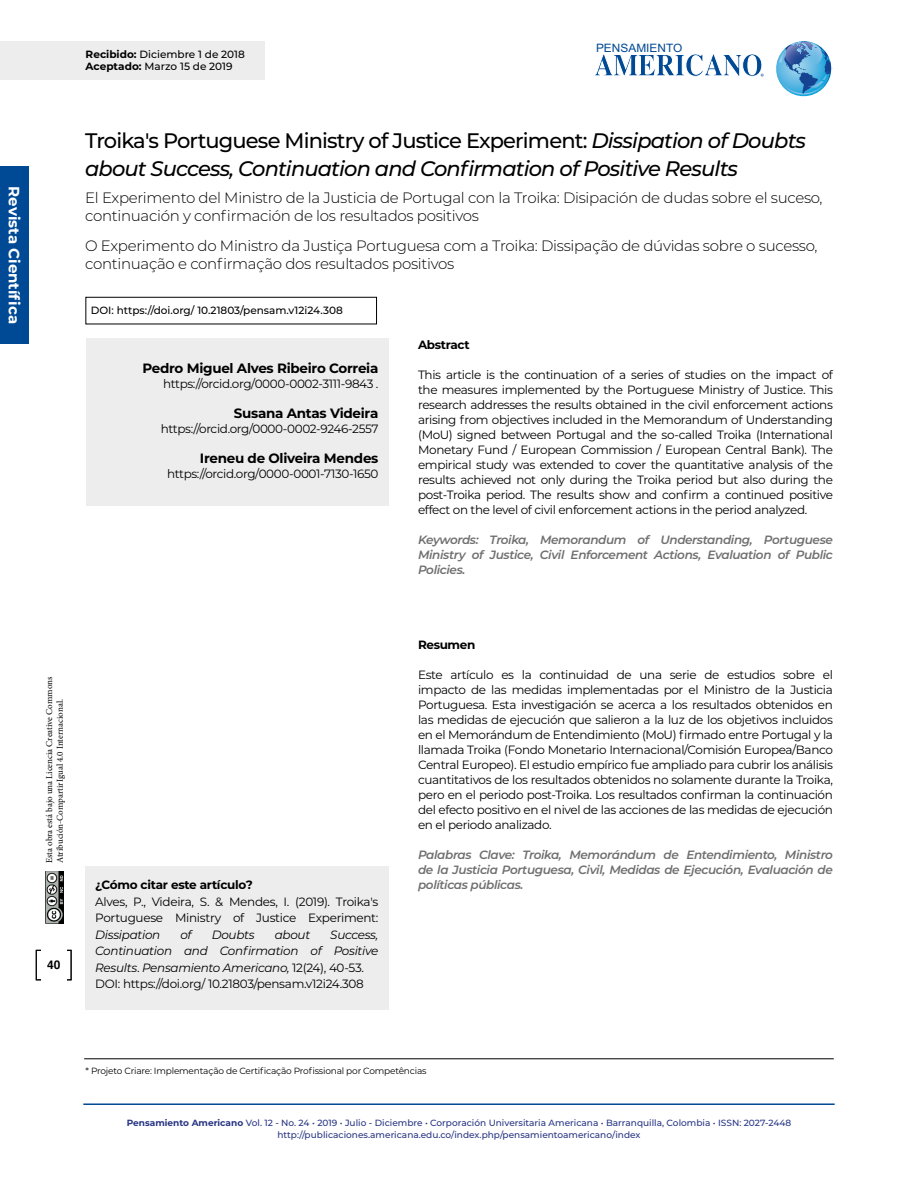
<style>
.page{position:relative;width:918px;height:1188px;background:#fff}
.page>*{position:absolute;margin:0;border:0;box-sizing:border-box;transform-origin:0 0}
.t1{font:italic 500 21px/28.5px "Montserrat";letter-spacing:-.04em;color:#000}
.t2{font:300 15px/18px "Montserrat";letter-spacing:-.02em;color:#000}
.t3{font:700 15px "Montserrat";color:#fff}
.t4{font:700 13.5px "Montserrat";letter-spacing:-.02em;color:#000}
.t5{font:12px/15px "Montserrat";letter-spacing:-.03em;color:#000;text-align:justify}
.t6{font:italic 600 12px/15px "Montserrat";letter-spacing:-.03em;color:#706f6f;text-align:justify}
.t7{font:italic 12px/16.5px "Montserrat";letter-spacing:-.025em;color:#000}
.t8{font:700 12px "Montserrat";letter-spacing:-.02em;color:#000}
.t9{font:700 12px "Helvetica";color:#000}
.t10{font:11.55px "Arial";color:#004994}
.t11{font:500 10.5px/12.6px "Montserrat";color:#000}
.t12{font:500 9px/12px "Montserrat";color:#283583;text-align:center}
.t13{font:9px/10.8px "Minion Pro";color:#000}
.t14{font:9px "Montserrat";letter-spacing:-.02em;color:#000}
.s1{font-weight:700}
.s2{font-style:normal}
</style>
<div class="page">
<div style="left:36px;top:950px;width:35px;height:30px;border:1px solid #000"></div>
<div style="left:41px;top:949px;width:25px;height:32px;background:#fff"></div>
<div style="left:0;top:167px;width:29px;height:177px;background:#004994"></div>
<svg style="left:776px;top:41px;width:57px;height:56px"></svg>
<svg style="left:595px;top:54px;width:169px;height:23px"></svg>
<img style="left:46px;top:871px;width:18px;height:53px">
<hr style="left:83px;top:1103px;width:752px;height:2px;background:#004994">
<div style="left:86px;top:297px;width:291px;height:27px;border:1px solid #000"></div>
<div style="left:0;top:41px;width:265px;height:39px;background:#ededed"></div>
<div style="left:86px;top:338px;width:303px;height:168px;background:#ededed"></div>
<div style="left:85px;top:866px;width:304px;height:144px;background:#ededed"></div>
<hr style="left:84px;top:1059px;width:750px;height:1px;background:#000">
<p class="t3" style="left:25px;top:186px;width:139px;rotate:90deg">Revista Científica</p>
<p class="t11" style="left:86px;top:47px;width:161px"><span class="s1">Recibido:</span> Diciembre 1 de 2018<br><span class="s1">Aceptado:</span> Marzo 15 de 2019</p>
<p class="t10" style="left:596px;top:40px;width:88px">PENSAMIENTO</p>
<h1 class="t1" style="left:85px;top:125px;width:722px"><span class="s2">Troika's Portuguese Ministry of Justice Experiment:</span> Dissipation of Doubts about Success, Continuation and Confirmation of Positive Results</h1>
<p class="t2" style="left:85px;top:189px;width:739px">El Experimento del Ministro de la Justicia de Portugal con la Troika: Disipación de dudas sobre el suceso, continuación y confirmación de los resultados positivos</p>
<p class="t2" style="left:85px;top:237px;width:734px">O Experimento do Ministro da Justiça Portuguesa com a Troika: Dissipação de dúvidas sobre o sucesso, continuação e confirmação dos resultados positivos</p>
<p class="t11" style="left:91px;top:303px;width:253px">DOI: https://doi.org/ 10.21803/pensam.v12i24.308</p>
<p class="t4" style="left:142px;top:358px;width:238px">Pedro Miguel Alves Ribeiro Correia</p>
<p class="t5" style="left:163px;top:375px;width:217px">https://orcid.org/0000-0002-3111-9843 .</p>
<p class="t4" style="left:234px;top:403px;width:146px">Susana Antas Videira</p>
<p class="t5" style="left:161px;top:420px;width:219px">https://orcid.org/0000-0002-9246-2557</p>
<p class="t4" style="left:200px;top:448px;width:180px">Ireneu de Oliveira Mendes</p>
<p class="t5" style="left:167px;top:465px;width:213px">https://orcid.org/0000-0001-7130-1650</p>
<p class="t8" style="left:418px;top:336px;width:53px">Abstract</p>
<p class="t5" style="left:418px;top:367px;width:416px">This article is the continuation of a series of studies on the impact of the measures implemented by the Portuguese Ministry of Justice. This research addresses the results obtained in the civil enforcement actions arising from objectives included in the Memorandum of Understanding (MoU) signed between Portugal and the so-called Troika (International Monetary Fund / European Commission / European Central Bank). The empirical study was extended to cover the quantitative analysis of the results achieved not only during the Troika period but also during the post-Troika period. The results show and confirm a continued positive effect on the level of civil enforcement actions in the period analyzed.</p>
<p class="t6" style="left:418px;top:532px;width:416px">Keywords: Troika, Memorandum of Understanding, Portuguese Ministry of Justice, Civil Enforcement Actions, Evaluation of Public Policies.</p>
<p class="t13" style="left:44px;top:863px;width:188px;rotate:-90deg">Esta obra está bajo una Licencia Creative Commons<br>Atribución-CompartirIgual 4.0 Internacional.</p>
<p class="t9" style="left:47px;top:955px;width:15px">40</p>
<p class="t8" style="left:95px;top:876px;width:159px">¿Cómo citar este artículo?</p>
<p class="t5" style="left:95px;top:893px;width:285px;line-height:16.5px">Alves, P., Videira, S. &amp; Mendes, I. (2019). Troika's<br>Portuguese Ministry of Justice Experiment:</p>
<p class="t7" style="left:95px;top:926px;width:67px">Dissipation</p>
<p class="t7" style="left:180px;top:926px;width:13px">of</p>
<p class="t7" style="left:212px;top:926px;width:44px">Doubts</p>
<p class="t7" style="left:275px;top:926px;width:37px">about</p>
<p class="t7" style="left:95px;top:926px;width:285px;text-indent:235px">Success, Continuation and Confirmation of Positive Results<span class="s2">.</span> Pensamiento Americano, <span class="s2">12(24), 40-53.<br>DOI: https://doi.org/ 10.21803/pensam.v12i24.308</span></p>
<p class="t8" style="left:418px;top:636px;width:59px">Resumen</p>
<p class="t5" style="left:418px;top:667px;width:416px">Este artículo es la continuidad de una serie de estudios sobre el impacto de las medidas implementadas por el Ministro de la Justicia Portuguesa. Esta investigación se acerca a los resultados obtenidos en las medidas de ejecución que salieron a la luz de los objetivos incluidos en el Memorándum de Entendimiento (MoU) firmado entre Portugal y la llamada Troika (Fondo Monetario Internacional/Comisión Europea/Banco Central Europeo). El estudio empírico fue ampliado para cubrir los análisis cuantitativos de los resultados obtenidos no solamente durante la Troika, pero en el periodo post-Troika. Los resultados confirman la continuación del efecto positivo en el nivel de las acciones de las medidas de ejecución en el periodo analizado.</p>
<p class="t6" style="left:418px;top:847px;width:416px">Palabras Clave: Troika, Memorándum de Entendimiento, Ministro de la Justicia Portuguesa, Civil, Medidas de Ejecución, Evaluación de políticas públicas.</p>
<p class="t14" style="left:86px;top:1064px;width:342px">* Projeto Criare: Implementação de Certificação Profissional por Competências</p>
<p class="t12" style="left:127px;top:1116px;width:666px"><span class="s1">Pensamiento Americano</span> Vol. 12 - No. 24 • 2019 • Julio - Diciembre • Corporación Universitaria Americana • Barranquilla, Colombia • ISSN: 2027-2448 http://publicaciones.americana.edu.co/index.php/pensamientoamericano/index</p>
</div>
